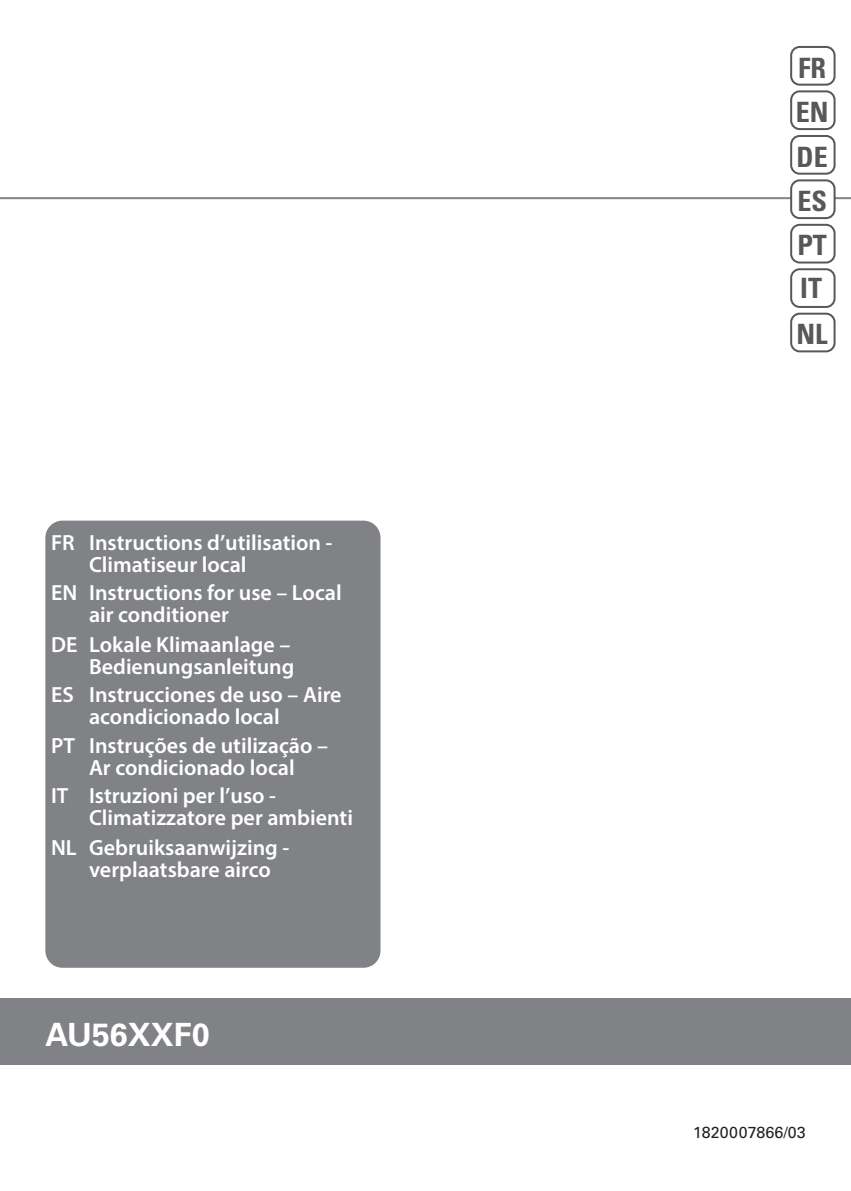
<style>
.page{position:relative;width:851px;height:1191px;background:#fff}
.page>*{position:absolute;margin:0;border:0;box-sizing:border-box;transform-origin:0 0}
.t1{font:700 32px "Univers";color:#fff}
.t2{font:700 condensed 28px/44.4px "Univers";color:#57585a}
.t3{font:600 22px/22px "Myriad Pro";color:#fff}
.t4{font:16px "Univers";color:#231f20}
</style>
<div class="page">
<hr style="left:0;top:197px;width:850px;height:2px;background:#808285">
<div style="left:0;top:998px;width:850px;height:66px;background:#808285"></div>
<div style="left:45px;top:520px;width:335px;height:447px;background:#808285;border-radius:17px"></div>
<div style="left:790px;top:224px;width:45px;height:39px;border:2px solid #57585a;border-radius:9px"></div>
<div style="left:790px;top:268px;width:45px;height:40px;border:2px solid #57585a;border-radius:9px"></div>
<div style="left:790px;top:46px;width:45px;height:40px;border:2px solid #57585a;border-radius:9px"></div>
<div style="left:790px;top:90px;width:45px;height:40px;border:2px solid #57585a;border-radius:9px"></div>
<div style="left:790px;top:135px;width:45px;height:40px;border:2px solid #57585a;border-radius:9px"></div>
<div style="left:791px;top:180px;width:43px;height:38px;background:#fff;border-radius:9px"></div>
<div style="left:790px;top:179px;width:45px;height:40px;border:2px solid #57585a;border-radius:9px"></div>
<div style="left:790px;top:313px;width:45px;height:39px;border:2px solid #57585a;border-radius:9px"></div>
<p class="t3" style="left:89px;top:531px;width:245px;text-indent:-38px">FR Instructions d’utilisation -<br>Climatiseur local</p>
<p class="t3" style="left:89px;top:581px;width:254px;text-indent:-38px">EN Instructions for use – Local air conditioner</p>
<p class="t3" style="left:51px;top:633px;width:245px;text-align:right">DE Lokale Klimaanlage –<br>Bedienungsanleitung</p>
<p class="t3" style="left:89px;top:683px;width:254px;text-indent:-38px">ES Instrucciones de uso – Aire acondicionado local</p>
<p class="t3" style="left:51px;top:733px;width:278px;text-align:center">PT Instruções de utilização –<br>Ar condicionado local</p>
<p class="t3" style="left:89px;top:783px;width:265px;text-indent:-38px">IT Istruzioni per l’uso -<br>Climatizzatore per ambienti</p>
<p class="t3" style="left:89px;top:835px;width:202px;text-indent:-38px">NL Gebruiksaanwijzing - verplaatsbare airco</p>
<h1 class="t1" style="left:45px;top:1016px;width:166px">AU56XXF0</h1>
<p class="t2" style="left:795px;top:45px;width:34px;text-align:justify">FR EN DE ES</p>
<p class="t2" style="left:797px;top:224px;width:31px;line-height:42.4px">PT<br>IT</p>
<p class="t2" style="left:796px;top:312px;width:33px">NL</p>
<p class="t4" style="left:693px;top:1123px;width:114px">1820007866/03</p>
</div>
